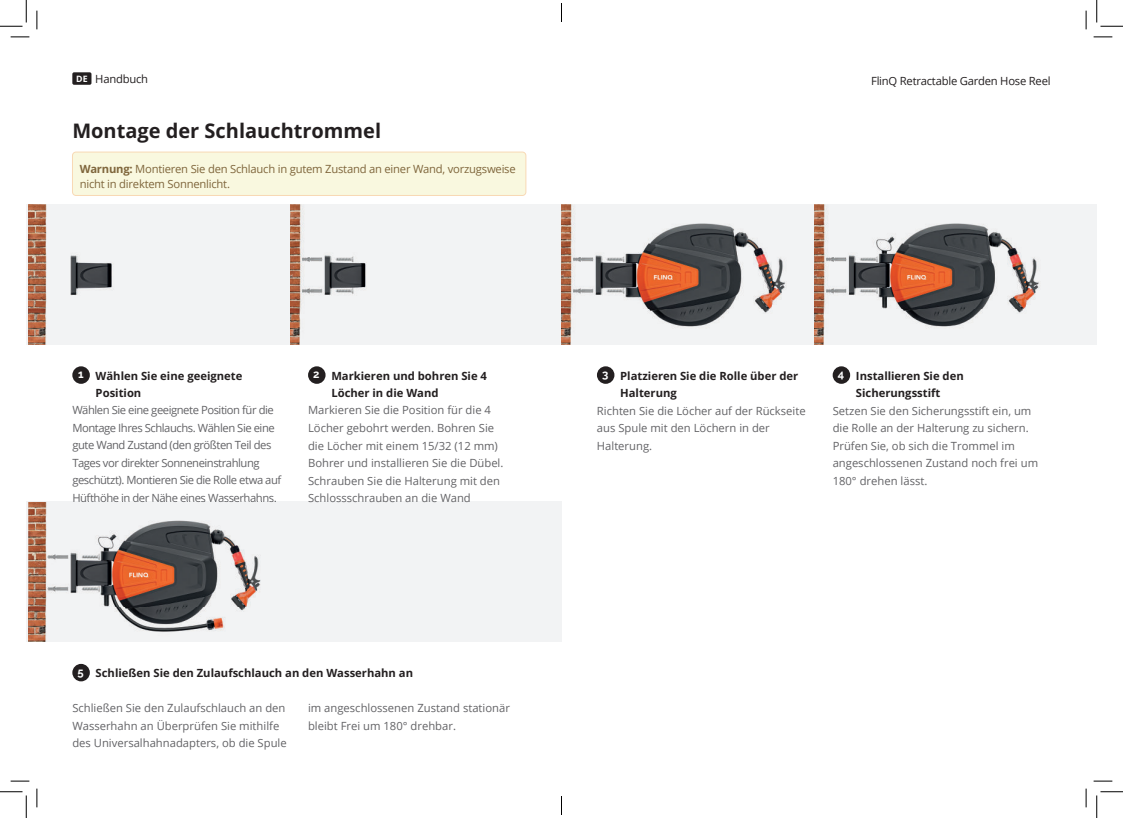
<style>
.page{position:relative;width:1123px;height:818px;background:#fff}
.page>*{position:absolute;margin:0;border:0;box-sizing:border-box;transform-origin:0 0}
.t1{font:700 20px "Open Sans";color:#231f20}
.t2{font:11.25px/17.5px "Open Sans";color:#636366}
.t3{font:11.25px/17.5px "Open Sans";letter-spacing:-.04em;color:#636366}
.t4{font:700 11.25px/17.5px "Open Sans";color:#231f20}
.t5{font:11.25px/15px "Open Sans";letter-spacing:-.02em;color:#7f663c}
.t6{font:11.25px "Open Sans";letter-spacing:-.02em;color:#231f20}
.t7{font:700 11.25px "Raleway";color:#fff}
.s1{font-weight:700;font-size:8.75px;color:#fff}
.s2{font-weight:700}
</style>
<div class="page">
<div style="left:72px;top:72px;width:19px;height:13px;background:#231f20;border-radius:2px"></div>
<div style="left:26px;top:502px;width:535px;height:140px;background:#f2f3f4"></div>
<div style="left:26px;top:204px;width:1070px;height:140px;background:#f2f3f4"></div>
<div style="left:72px;top:366px;width:18px;height:18px;background:#231f20;border-radius:50%"></div>
<div style="left:72px;top:664px;width:18px;height:17px;background:#231f20;border-radius:50%"></div>
<div style="left:308px;top:366px;width:17px;height:18px;background:#231f20;border-radius:50%"></div>
<div style="left:597px;top:366px;width:17px;height:18px;background:#231f20;border-radius:50%"></div>
<div style="left:832px;top:366px;width:18px;height:18px;background:#231f20;border-radius:50%"></div>
<div style="left:72px;top:152px;width:454px;height:43px;background:#f9f8df;border-radius:4px"></div>
<div style="left:72px;top:152px;width:454px;height:44px;border:1px solid #f8d9b5;border-radius:4px"></div>
<img style="left:28px;top:204px;width:339px;height:140px">
<img style="left:290px;top:204px;width:1px;height:140px">
<img style="left:561px;top:204px;width:479px;height:140px">
<img style="left:815px;top:204px;width:1px;height:140px">
<img style="left:28px;top:502px;width:233px;height:140px">
<img style="left:123px;top:502px;width:138px;height:1px">
<img style="left:73px;top:502px;width:50px;height:1px">
<svg style="left:11px;top:36px;width:18px;height:2px"></svg>
<svg style="left:1093px;top:36px;width:19px;height:2px"></svg>
<svg style="left:11px;top:780px;width:18px;height:2px"></svg>
<svg style="left:1093px;top:780px;width:19px;height:2px"></svg>
<svg style="left:36px;top:11px;width:2px;height:18px"></svg>
<svg style="left:36px;top:788px;width:2px;height:19px"></svg>
<svg style="left:1085px;top:11px;width:1px;height:18px"></svg>
<svg style="left:1085px;top:788px;width:1px;height:19px"></svg>
<svg style="left:0;top:0;width:27px;height:27px"></svg>
<svg style="left:0;top:791px;width:27px;height:27px"></svg>
<svg style="left:1096px;top:0;width:27px;height:27px"></svg>
<svg style="left:1096px;top:791px;width:27px;height:27px"></svg>
<svg style="left:561px;top:3px;width:1px;height:19px"></svg>
<svg style="left:561px;top:796px;width:1px;height:19px"></svg>
<p class="t6" style="left:76px;top:74px;width:73px"><span class="s1">DE</span> Handbuch</p>
<p class="t6" style="left:871px;top:76px;width:181px">FlinQ Retractable Garden Hose Reel</p>
<h1 class="t1" style="left:72px;top:117px;width:310px">Montage der Schlauchtrommel</h1>
<p class="t5" style="left:80px;top:162px;width:437px"><span class="s2">Warnung:</span> Montieren Sie den Schlauch in gutem Zustand an einer Wand, vorzugsweise nicht in direktem Sonnenlicht.</p>
<p class="t7" style="left:78px;top:368px;width:7px">1</p>
<p class="t4" style="left:96px;top:366px;width:148px">Wählen Sie eine geeignete<br>Position</p>
<p class="t4" style="left:331px;top:366px;width:157px">Markieren und bohren Sie 4<br>Löcher in die Wand</p>
<p class="t4" style="left:620px;top:366px;width:180px">Platzieren Sie die Rolle über der<br>Halterung</p>
<p class="t4" style="left:856px;top:366px;width:109px">Installieren Sie den<br>Sicherungsstift</p>
<p class="t7" style="left:313px;top:368px;width:8px">2</p>
<p class="t7" style="left:602px;top:367px;width:8px">3</p>
<p class="t7" style="left:838px;top:367px;width:8px">4</p>
<p class="t3" style="left:72px;top:401px;width:210px">Wählen Sie eine geeignete Position für die Montage Ihres Schlauchs. Wählen Sie eine gute Wand Zustand (den größten Teil des Tages vor direkter Sonneneinstrahlung geschützt). Montieren Sie die Rolle etwa auf Hüfthöhe in der Nähe eines Wasserhahns.</p>
<p class="t2" style="left:308px;top:401px;width:197px">Markieren Sie die Position für die 4<br>Löcher gebohrt werden. Bohren Sie die Löcher mit einem 15/32 (12 mm)<br>Bohrer und installieren Sie die Dübel.<br>Schrauben Sie die Halterung mit den Schlossschrauben an die Wand</p>
<p class="t2" style="left:597px;top:403px;width:210px">Richten Sie die Löcher auf der Rückseite aus Spule mit den Löchern in der<br>Halterung.</p>
<p class="t2" style="left:832px;top:403px;width:207px">Setzen Sie den Sicherungsstift ein, um die Rolle an der Halterung zu sichern.<br>Prüfen Sie, ob sich die Trommel im angeschlossenen Zustand noch frei um 180° drehen lässt.</p>
<p class="t7" style="left:78px;top:665px;width:8px">5</p>
<p class="t4" style="left:96px;top:664px;width:319px">Schließen Sie den Zulaufschlauch an den Wasserhahn an</p>
<p class="t2" style="left:72px;top:700px;width:216px">Schließen Sie den Zulaufschlauch an den<br>Wasserhahn an Überprüfen Sie mithilfe des Universalhahnadapters, ob die Spule</p>
<p class="t2" style="left:308px;top:699px;width:203px">im angeschlossenen Zustand stationär bleibt Frei um 180° drehbar.</p>
</div>
